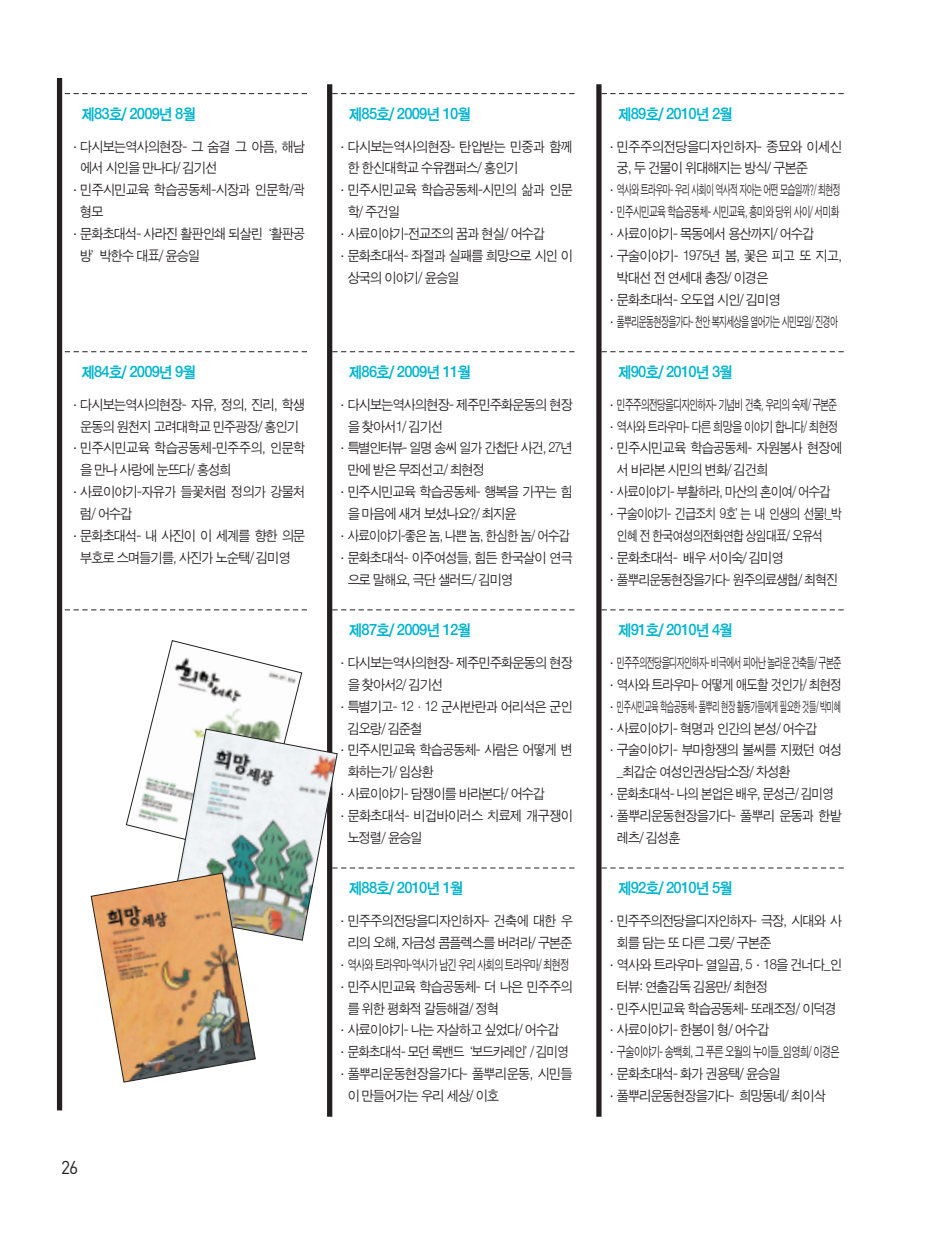
<style>
.page{position:relative;width:943px;height:1241px;background:#fff}
.page>*{position:absolute;margin:0;border:0;box-sizing:border-box;transform-origin:0 0}
.t1{font:18.38px "DIN";color:#231f20;scale:.95 1}
.t2{font:15.75px "Sand Kg";letter-spacing:-.055em;color:#00b4cd;scale:.95 1}
.t3{font:14px "Sand Jg";letter-spacing:-.055em;color:#231f20;scale:.95 1}
.t4{font:14px "Sand Jg";letter-spacing:-.035em;color:#231f20;scale:.95 1}
.t5{font:14px "Sand Jg";letter-spacing:-.075em;color:#231f20;scale:.95 1}
.t6{font:14px "Sand Jg";letter-spacing:-.02em;color:#231f20;scale:.95 1}
.t7{font:14px "Sand Jg";letter-spacing:-.055em;color:#231f20;scale:.85 1}
</style>
<div class="page">
<svg style="left:65px;top:93px;width:242px;height:1px"></svg>
<svg style="left:65px;top:351px;width:242px;height:1px"></svg>
<svg style="left:65px;top:609px;width:242px;height:1px"></svg>
<div style="left:57px;top:78px;width:5px;height:1032px;background:#231f20"></div>
<svg style="left:332px;top:93px;width:242px;height:1px"></svg>
<svg style="left:332px;top:351px;width:242px;height:1px"></svg>
<svg style="left:332px;top:609px;width:242px;height:1px"></svg>
<div style="left:327px;top:84px;width:5px;height:1032px;background:#231f20"></div>
<svg style="left:601px;top:93px;width:242px;height:1px"></svg>
<svg style="left:601px;top:351px;width:242px;height:1px"></svg>
<svg style="left:601px;top:609px;width:242px;height:1px"></svg>
<svg style="left:601px;top:867px;width:242px;height:1px"></svg>
<div style="left:596px;top:84px;width:5px;height:1032px;background:#231f20"></div>
<svg style="left:91px;top:640px;width:483px;height:442px"></svg>
<p class="t2" style="left:81px;top:106px;width:122px">제83호/ 2009년 8월</p>
<p class="t3" style="left:69px;top:139px;width:250px">·다시보는역사의현장- 그 숨결 그 아픔, 해남</p>
<p class="t3" style="left:80px;top:161px;width:146px">에서 시인을 만나다/ 김기선</p>
<p class="t4" style="left:69px;top:183px;width:250px">·민주시민교육 학습공동체-시장과 인문학/곽</p>
<p class="t3" style="left:80px;top:205px;width:26px">형모</p>
<p class="t3" style="left:69px;top:227px;width:250px">·문화초대석- 사라진 활판인쇄 되살린‘활판공</p>
<p class="t3" style="left:80px;top:249px;width:128px">방’박한수 대표/ 윤승일</p>
<p class="t2" style="left:81px;top:364px;width:122px">제84호/ 2009년 9월</p>
<p class="t3" style="left:69px;top:397px;width:250px">·다시보는역사의현장- 자유, 정의, 진리, 학생</p>
<p class="t3" style="left:80px;top:419px;width:232px">운동의 원천지 고려대학교 민주광장/ 홍인기</p>
<p class="t4" style="left:69px;top:441px;width:250px">·민주시민교육 학습공동체-민주주의, 인문학</p>
<p class="t3" style="left:80px;top:463px;width:161px">을 만나 사랑에 눈뜨다/ 홍성희</p>
<p class="t3" style="left:69px;top:485px;width:250px">·사료이야기-자유가 들꽃처럼 정의가 강물처</p>
<p class="t3" style="left:80px;top:507px;width:57px">럼/ 어수갑</p>
<p class="t3" style="left:69px;top:528px;width:250px">·문화초대석- 내 사진이 이 세계를 향한 의문</p>
<p class="t3" style="left:80px;top:550px;width:223px">부호로 스며들기를, 사진가 노순택/ 김미영</p>
<h1 class="t1" style="left:61px;top:1156px;width:19px">26</h1>
<p class="t2" style="left:349px;top:106px;width:130px">제85호/ 2009년 10월</p>
<p class="t3" style="left:336px;top:139px;width:250px">·다시보는역사의현장- 탄압받는 민중과 함께</p>
<p class="t3" style="left:348px;top:161px;width:181px">한 한신대학교 수유캠퍼스/ 홍인기</p>
<p class="t3" style="left:336px;top:183px;width:250px">·민주시민교육 학습공동체-시민의 삶과 인문</p>
<p class="t3" style="left:348px;top:205px;width:57px">학/ 주건일</p>
<p class="t3" style="left:336px;top:227px;width:221px">·사료이야기-전교조의 꿈과 현실/ 어수갑</p>
<p class="t3" style="left:336px;top:249px;width:250px">·문화초대석- 좌절과 실패를 희망으로 시인 이</p>
<p class="t3" style="left:348px;top:270px;width:119px">상국의 이야기/ 윤승일</p>
<p class="t2" style="left:349px;top:364px;width:130px">제86호/ 2009년 11월</p>
<p class="t3" style="left:336px;top:397px;width:250px">·다시보는역사의현장- 제주민주화운동의 현장</p>
<p class="t3" style="left:348px;top:419px;width:102px">을 찾아서1/ 김기선</p>
<p class="t5" style="left:336px;top:441px;width:250px">·특별인터뷰- 일명 송씨 일가 간첩단 사건, 27년</p>
<p class="t3" style="left:348px;top:463px;width:146px">만에 받은 무죄선고/ 최현정</p>
<p class="t3" style="left:336px;top:485px;width:250px">·민주시민교육 학습공동체- 행복을 가꾸는 힘</p>
<p class="t3" style="left:348px;top:507px;width:179px">을 마음에 새겨 보셨나요?/ 최지윤</p>
<p class="t3" style="left:336px;top:528px;width:247px">·사료이야기-좋은 놈, 나쁜 놈, 한심한 놈/ 어수갑</p>
<p class="t3" style="left:336px;top:550px;width:250px">·문화초대석- 이주여성들, 힘든 한국살이 연극</p>
<p class="t3" style="left:348px;top:572px;width:176px">으로 말해요, 극단 샐러드/ 김미영</p>
<p class="t2" style="left:349px;top:622px;width:130px">제87호/ 2009년 12월</p>
<p class="t3" style="left:336px;top:655px;width:250px">·다시보는역사의현장- 제주민주화운동의 현장</p>
<p class="t3" style="left:348px;top:677px;width:102px">을 찾아서2/ 김기선</p>
<p class="t3" style="left:336px;top:699px;width:250px">·특별기고- 12ㆍ12 군사반란과 어리석은 군인</p>
<p class="t3" style="left:348px;top:721px;width:80px">김오랑/ 김준철</p>
<p class="t3" style="left:336px;top:743px;width:250px">·민주시민교육 학습공동체- 사람은 어떻게 변</p>
<p class="t3" style="left:348px;top:764px;width:92px">화하는가/ 임상환</p>
<p class="t3" style="left:336px;top:786px;width:221px">·사료이야기- 담쟁이를 바라본다/ 어수갑</p>
<p class="t3" style="left:336px;top:808px;width:250px">·문화초대석- 비겁바이러스 치료제 개구쟁이</p>
<p class="t3" style="left:348px;top:830px;width:80px">노정렬/ 윤승일</p>
<p class="t2" style="left:349px;top:880px;width:122px">제88호/ 2010년 1월</p>
<p class="t3" style="left:336px;top:913px;width:250px">·민주주의전당을디자인하자- 건축에 대한 우</p>
<p class="t3" style="left:348px;top:935px;width:238px">리의 오해, 자금성 콤플렉스를 버려라/ 구본준</p>
<p class="t3" style="left:336px;top:957px;width:246px">·역사와 트라우마-역사가 남긴 우리 사회의 트라우마/ 최현정</p>
<p class="t3" style="left:336px;top:979px;width:250px">·민주시민교육 학습공동체- 더 나은 민주주의</p>
<p class="t3" style="left:348px;top:1001px;width:161px">를 위한 평화적 갈등해결/ 정혁</p>
<p class="t3" style="left:336px;top:1022px;width:236px">·사료이야기- 나는 자살하고 싶었다/ 어수갑</p>
<p class="t3" style="left:336px;top:1044px;width:246px">·문화초대석- 모던 록밴드‘보드카레인’/ 김미영</p>
<p class="t4" style="left:336px;top:1066px;width:250px">·풀뿌리운동현장을가다- 풀뿌리운동, 시민들</p>
<p class="t3" style="left:348px;top:1088px;width:161px">이 만들어가는 우리 세상/ 이호</p>
<p class="t2" style="left:618px;top:106px;width:122px">제89호/ 2010년 2월</p>
<p class="t6" style="left:605px;top:139px;width:250px">·민주주의전당을디자인하자- 종묘와 이세신</p>
<p class="t3" style="left:617px;top:161px;width:203px">궁, 두 건물이 위대해지는 방식/ 구본준</p>
<p class="t3" style="left:605px;top:183px;width:248px">·역사와 트라우마- 우리 사회이 역사적 자아는 어떤 모습일까?/ 최현정</p>
<p class="t3" style="left:605px;top:205px;width:247px">·민주시민교육 학습공동체- 시민교육, 흥미와 당위 사이/ 서미화</p>
<p class="t3" style="left:605px;top:227px;width:221px">·사료이야기- 목동에서 용산까지/ 어수갑</p>
<p class="t3" style="left:605px;top:249px;width:250px">·구술이야기- 1975년 봄, 꽃은 피고 또 지고,</p>
<p class="t3" style="left:617px;top:270px;width:161px">박대선 전 연세대 총장/ 이경은</p>
<p class="t3" style="left:605px;top:292px;width:186px">·문화초대석- 오도엽 시인/ 김미영</p>
<p class="t3" style="left:605px;top:314px;width:246px">·풀뿌리운동현장을가다- 천안 복지세상을 열어가는 시민모임/ 진경아</p>
<p class="t2" style="left:618px;top:364px;width:122px">제90호/ 2010년 3월</p>
<p class="t3" style="left:605px;top:397px;width:245px">·민주주의전당을디자인하자- 기념비 건축, 우리의 숙제/ 구본준</p>
<p class="t3" style="left:605px;top:419px;width:246px">·역사와 트라우마- 다른 희망을 이야기 합니다/ 최현정</p>
<p class="t3" style="left:605px;top:441px;width:250px">·민주시민교육 학습공동체- 자원봉사 현장에</p>
<p class="t3" style="left:617px;top:463px;width:161px">서 바라본 시민의 변화/ 김건희</p>
<p class="t3" style="left:605px;top:485px;width:238px">·사료이야기- 부활하라, 마산의 혼이여/ 어수갑</p>
<p class="t3" style="left:605px;top:507px;width:250px">·구술이야기- 긴급조치 9호’는 내 인생의 선물!_박</p>
<p class="t7" style="left:617px;top:528px;width:244px">인혜 전 한국여성의전화연합 상임대표/ 오유석</p>
<p class="t3" style="left:605px;top:550px;width:189px">·문화초대석- 배우 서이숙/ 김미영</p>
<p class="t3" style="left:605px;top:572px;width:246px">·풀뿌리운동현장을가다- 원주의료생협/ 최혁진</p>
<p class="t2" style="left:618px;top:622px;width:122px">제91호/ 2010년 4월</p>
<p class="t3" style="left:605px;top:655px;width:249px">·민주주의전당을디자인하자- 비극에서 피어난 놀라운 건축들/ 구본준</p>
<p class="t3" style="left:605px;top:677px;width:250px">·역사와 트라우마- 어떻게 애도할 것인가/ 최현정</p>
<p class="t3" style="left:605px;top:699px;width:249px">·민주시민교육 학습공동체- 풀뿌리 현장 활동가들에게 필요한 것들/ 박미혜</p>
<p class="t3" style="left:605px;top:721px;width:224px">·사료이야기- 혁명과 인간의 본성/ 어수갑</p>
<p class="t3" style="left:605px;top:743px;width:250px">·구술이야기- 부마항쟁의 불씨를 지폈던 여성</p>
<p class="t3" style="left:617px;top:764px;width:184px">_최갑순 여성인권상담소장/ 차성환</p>
<p class="t3" style="left:605px;top:786px;width:241px">·문화초대석- 나의 본업은 배우, 문성근/ 김미영</p>
<p class="t3" style="left:605px;top:808px;width:250px">·풀뿌리운동현장을가다- 풀뿌리 운동과 한밭</p>
<p class="t3" style="left:617px;top:830px;width:68px">레츠/ 김성훈</p>
<p class="t2" style="left:618px;top:880px;width:122px">제92호/ 2010년 5월</p>
<p class="t3" style="left:605px;top:913px;width:250px">·민주주의전당을디자인하자- 극장, 시대와 사</p>
<p class="t3" style="left:617px;top:935px;width:164px">회를 담는 또 다른 그릇/ 구본준</p>
<p class="t3" style="left:605px;top:957px;width:250px">·역사와 트라우마- 열일곱, 5·18을 건너다_인</p>
<p class="t3" style="left:617px;top:979px;width:161px">터뷰: 연출감독 김용만/ 최현정</p>
<p class="t3" style="left:605px;top:1001px;width:245px">·민주시민교육 학습공동체- 또래조정/ 이덕경</p>
<p class="t3" style="left:605px;top:1022px;width:174px">·사료이야기- 한봉이 형/ 어수갑</p>
<p class="t3" style="left:605px;top:1044px;width:248px">·구술이야기- 송백회, 그 푸른 오월의 누이들_임영희/ 이경은</p>
<p class="t3" style="left:605px;top:1066px;width:186px">·문화초대석- 화가 권용택/ 윤승일</p>
<p class="t3" style="left:605px;top:1088px;width:233px">·풀뿌리운동현장을가다- 희망동네/ 최이삭</p>
</div>
